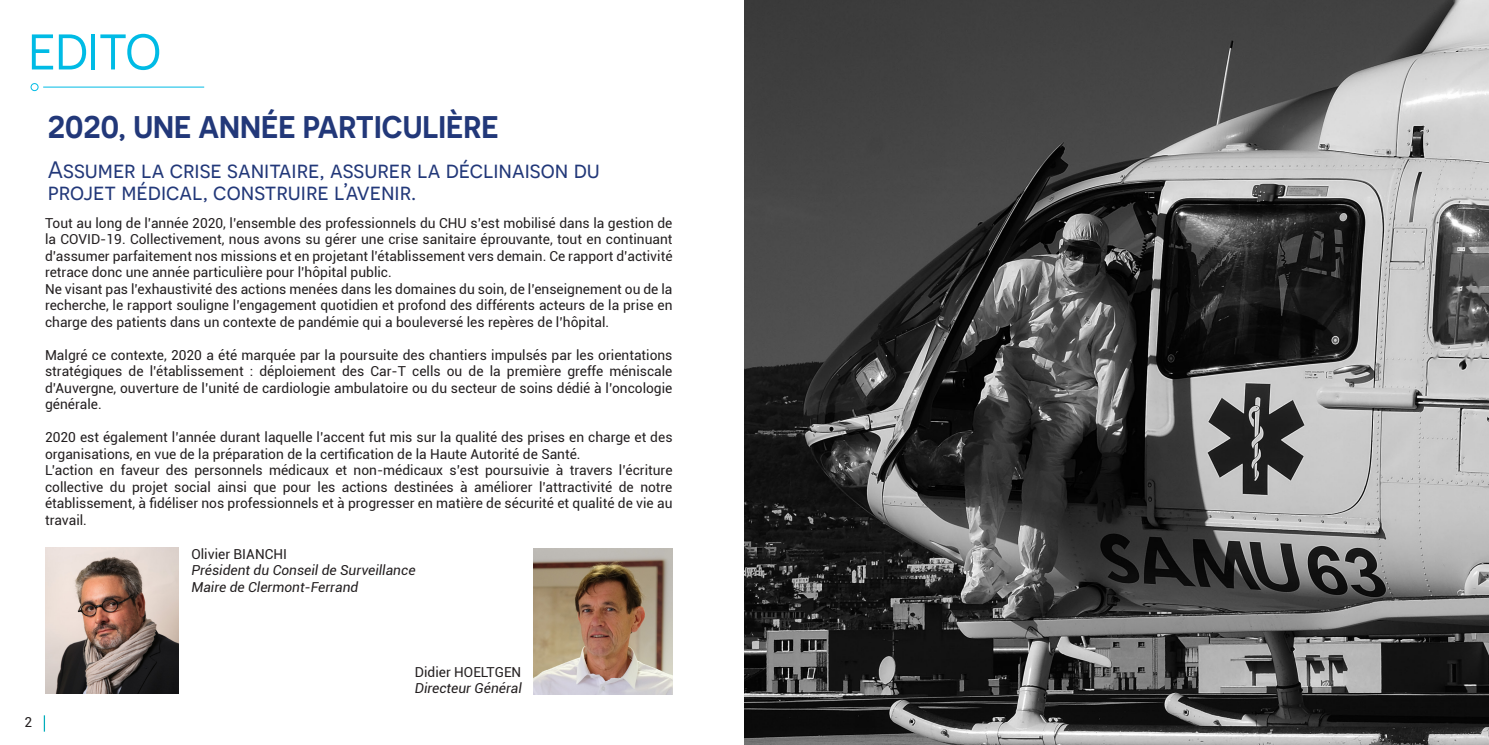
<style>
.page{position:relative;width:1489px;height:745px;background:#fff}
.page>*{position:absolute;margin:0;border:0;box-sizing:border-box;transform-origin:0 0}
.t1{font:50px "Novecentosans";color:#00bbe5}
.t2{font:600 31.25px "Novecentosans";color:#223879}
.t3{font:23.75px/22.5px "Novecentosans";color:#223879}
.t4{font:13.75px/16.5px "Roboto";color:#231f20;text-align:justify}
.t5{font:italic 13.75px "Roboto";color:#231f20}
</style>
<div class="page">
<svg style="left:44px;top:715px;width:1px;height:16px"></svg>
<div style="left:31px;top:83px;width:8px;height:8px;border:1px solid #00bbe5;border-radius:50%"></div>
<hr style="left:43px;top:87px;width:161px;height:1px;background:#00bbe5">
<img style="left:744px;top:0;width:744px;height:744px">
<img style="left:45px;top:547px;width:133px;height:146px">
<img style="left:533px;top:548px;width:139px;height:145px">
<p class="t1" style="left:28px;top:23px;width:134px">EDITO</p>
<p class="t2" style="left:48px;top:108px;width:452px">2020, UNE ANNÉE PARTICULIÈRE</p>
<p class="t3" style="left:48px;top:158px;width:553px">Assumer la crise sanitaire, assurer la déclinaison du projet médical, construire l’avenir.</p>
<p class="t4" style="left:45px;top:214px;width:629px">Tout au long de l’année 2020, l’ensemble des professionnels du CHU s’est mobilisé dans la gestion de la COVID-19. Collectivement, nous avons su gérer une crise sanitaire éprouvante, tout en continuant d’assumer parfaitement nos missions et en projetant l’établissement vers demain. Ce rapport d’activité retrace donc une année particulière pour l’hôpital public.</p>
<p class="t4" style="left:45px;top:280px;width:629px">Ne visant pas l’exhaustivité des actions menées dans les domaines du soin, de l’enseignement ou de la recherche, le rapport souligne l’engagement quotidien et profond des différents acteurs de la prise en charge des patients dans un contexte de pandémie qui a bouleversé les repères de l’hôpital.</p>
<p class="t4" style="left:45px;top:346px;width:629px">Malgré ce contexte, 2020 a été marquée par la poursuite des chantiers impulsés par les orientations stratégiques de l’établissement : déploiement des Car-T cells ou de la première greffe méniscale d’Auvergne, ouverture de l’unité de cardiologie ambulatoire ou du secteur de soins dédié à l’oncologie générale.</p>
<p class="t4" style="left:45px;top:428px;width:629px">2020 est également l’année durant laquelle l’accent fut mis sur la qualité des prises en charge et des organisations, en vue de la préparation de la certification de la Haute Autorité de Santé.</p>
<p class="t4" style="left:45px;top:461px;width:629px">L’action en faveur des personnels médicaux et non-médicaux s’est poursuivie à travers l’écriture collective du projet social ainsi que pour les actions destinées à améliorer l’attractivité de notre établissement, à fidéliser nos professionnels et à progresser en matière de sécurité et qualité de vie au travail.</p>
<p class="t4" style="left:191px;top:544px;width:97px">Olivier BIANCHI</p>
<p class="t5" style="left:191px;top:560px;width:225px">Président du Conseil de Surveillance</p>
<p class="t5" style="left:191px;top:577px;width:168px">Maire de Clermont-Ferrand</p>
<p class="t4" style="left:25px;top:712px;width:9px">2</p>
<p class="t4" style="left:415px;top:662px;width:108px">Didier HOELTGEN</p>
<p class="t5" style="left:415px;top:678px;width:109px">Directeur Général</p>
</div>
